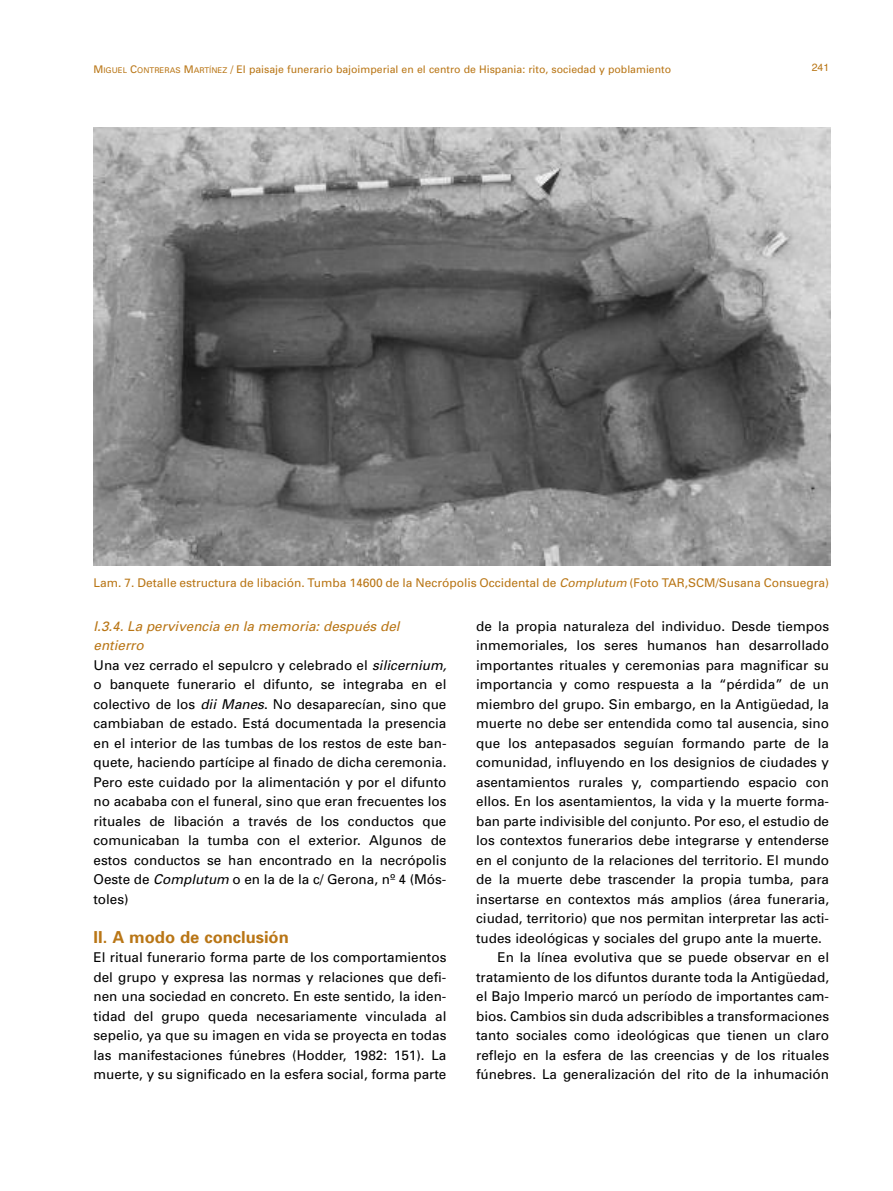
<style>
.page{position:relative;width:893px;height:1191px;background:#fff}
.page>*{position:absolute;margin:0;border:0;box-sizing:border-box;transform-origin:0 0}
.t1{font:700 16.5px "Univers";color:#b97616}
.t2{font:13.5px/19.5px "Univers";color:#000}
.t3{font:12px "Univers";color:#b97616}
.t4{font:10.5px "Univers";color:#b97616}
.t5{font:10.5px "Helvetica";color:#b97616}
.s1{font-size:7.8px}
.s2{font-style:italic}
.s3{font-style:italic;color:#b97616}
</style>
<div class="page">
<img style="left:94px;top:128px;width:736px;height:437px">
<p class="t4" style="left:94px;top:66px;width:579px">M<span class="s1">IGUEL</span> C<span class="s1">ONTRERAS</span> M<span class="s1">ARTÍNEZ</span> / El paisaje funerario bajoimperial en el centro de Hispania: rito, sociedad y poblamiento</p>
<p class="t5" style="left:812px;top:63px;width:19px">241</p>
<p class="t3" style="left:94px;top:578px;width:737px">Lam. 7. Detalle estructura de libación. Tumba 14600 de la Necrópolis Occidental de <span class="s2">Complutum</span> (Foto TAR,SCM/Susana Consuegra)</p>
<p class="t2" style="left:93px;top:617px;width:354px"><span class="s3">I.3.4. La pervivencia en la memoria: después del entierro<br></span>Una vez cerrado el sepulcro y celebrado el <span class="s2">silicernium, </span>o banquete funerario el difunto, se integraba en el colectivo de los <span class="s2">dii Manes</span>. No desaparecían, sino que cambiaban de estado. Está documentada la presencia en el interior de las tumbas de los restos de este ban&shy;quete, haciendo partícipe al finado de dicha ceremonia.<br>Pero este cuidado por la alimentación y por el difunto no acababa con el funeral, sino que eran frecuentes los rituales de libación a través de los conductos que comunicaban la tumba con el exterior. Algunos de estos conductos se han encontrado en la necrópolis Oeste de <span class="s2">Complutum</span> o en la de la c/ Gerona, nº 4 (Mós&shy;toles)</p>
<p class="t1" style="left:94px;top:931px;width:197px">II. A modo de conclusión</p>
<p class="t2" style="left:93px;top:949px;width:354px;text-align:justify">El ritual funerario forma parte de los comportamientos del grupo y expresa las normas y relaciones que defi&shy;nen una sociedad en concreto. En este sentido, la iden&shy;tidad del grupo queda necesariamente vinculada al sepelio, ya que su imagen en vida se proyecta en todas las manifestaciones fúnebres (Hodder, 1982: 151). La muerte, y su significado en la esfera social, forma parte</p>
<p class="t2" style="left:476px;top:617px;width:354px">de la propia naturaleza del individuo. Desde tiempos</p>
<p class="t2" style="left:476px;top:637px;width:354px">inmemoriales, los seres humanos han desarrollado</p>
<p class="t2" style="left:476px;top:656px;width:354px">importantes rituales y ceremonias para magnificar su</p>
<p class="t2" style="left:476px;top:676px;width:354px">importancia y como respuesta a la “pérdida” de un</p>
<p class="t2" style="left:476px;top:695px;width:354px">miembro del grupo. Sin embargo, en la Antigüedad, la</p>
<p class="t2" style="left:476px;top:715px;width:354px">muerte no debe ser entendida como tal ausencia, sino</p>
<p class="t2" style="left:476px;top:734px;width:354px">que los antepasados seguían formando parte de la</p>
<p class="t2" style="left:476px;top:754px;width:354px">comunidad, influyendo en los designios de ciudades y</p>
<p class="t2" style="left:476px;top:773px;width:354px">asentamientos rurales y, compartiendo espacio con</p>
<p class="t2" style="left:476px;top:793px;width:354px">ellos. En los asentamientos, la vida y la muerte forma-</p>
<p class="t2" style="left:476px;top:812px;width:354px">ban parte indivisible del conjunto. Por eso, el estudio de</p>
<p class="t2" style="left:476px;top:832px;width:354px">los contextos funerarios debe integrarse y entenderse</p>
<p class="t2" style="left:476px;top:851px;width:354px">en el conjunto de la relaciones del territorio. El mundo</p>
<p class="t2" style="left:476px;top:871px;width:354px">de la muerte debe trascender la propia tumba, para</p>
<p class="t2" style="left:476px;top:890px;width:354px">insertarse en contextos más amplios (área funeraria,</p>
<p class="t2" style="left:476px;top:910px;width:354px">ciudad, territorio) que nos permitan interpretar las acti-</p>
<p class="t2" style="left:476px;top:929px;width:347px">tudes ideológicas y sociales del grupo ante la muerte.</p>
<p class="t2" style="left:497px;top:949px;width:333px">En la línea evolutiva que se puede observar en el</p>
<p class="t2" style="left:476px;top:968px;width:354px">tratamiento de los difuntos durante toda la Antigüedad,</p>
<p class="t2" style="left:476px;top:988px;width:354px">el Bajo Imperio marcó un período de importantes cam-</p>
<p class="t2" style="left:476px;top:1007px;width:354px">bios. Cambios sin duda adscribibles a transformaciones</p>
<p class="t2" style="left:476px;top:1027px;width:354px">tanto sociales como ideológicas que tienen un claro</p>
<p class="t2" style="left:476px;top:1046px;width:354px">reflejo en la esfera de las creencias y de los rituales</p>
<p class="t2" style="left:476px;top:1066px;width:354px">fúnebres. La generalización del rito de la inhumación</p>
</div>
